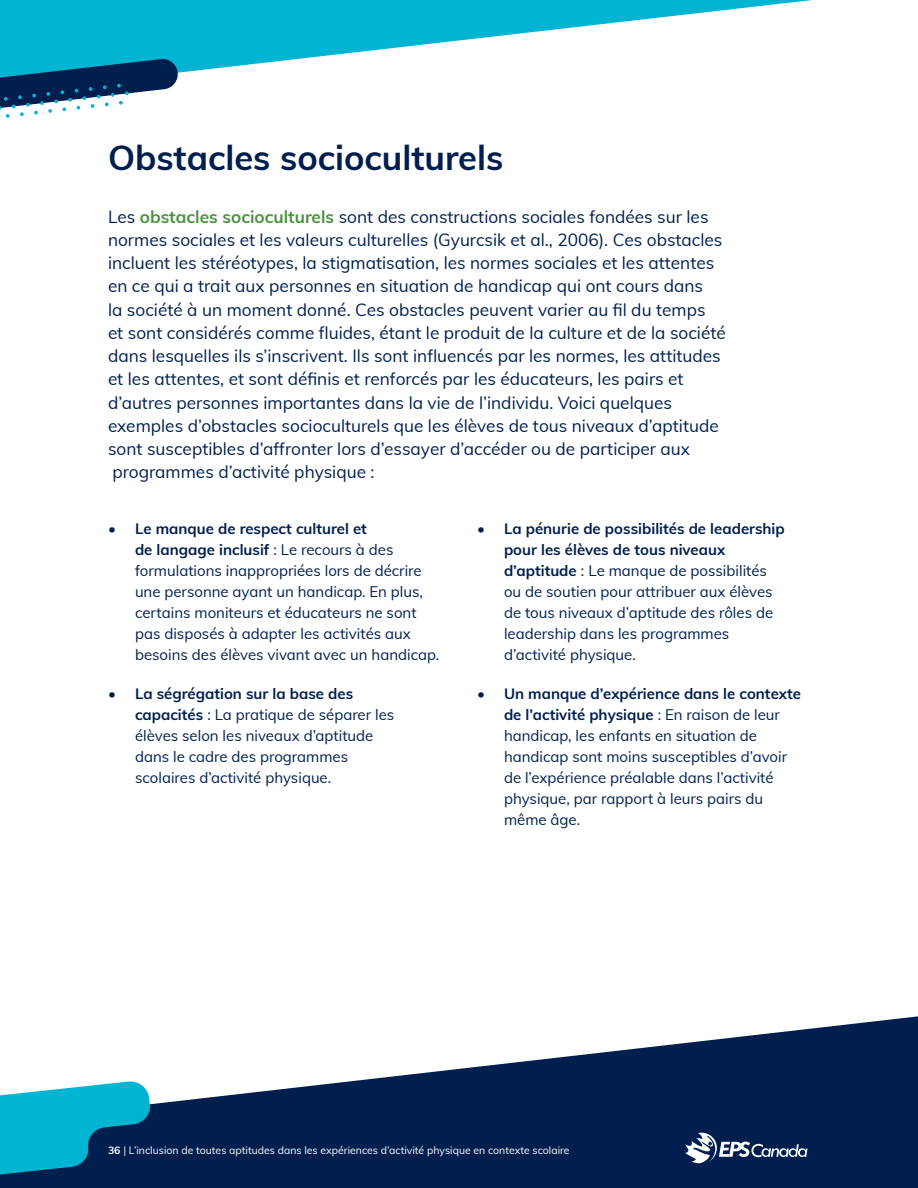
<style>
.page{position:relative;width:918px;height:1188px;background:#fff}
.page>*{position:absolute;margin:0;border:0;box-sizing:border-box;transform-origin:0 0}
.t1{font:700 34.5px "Muli";color:#001f4e}
.intro_copy{font:17.25px/23.2px "Muli";color:#001f4e}
.t2{font:15px/21px "Muli";color:#001f4e}
.t3{font:10.5px "Muli";color:#fff}
.s1{font-weight:700;color:#4d9242}
.s2{font-weight:700}
</style>
<div class="page">
<svg style="left:0;top:0;width:812px;height:73px;fill:#00b5d1"></svg>
<svg style="left:0;top:58px;width:179px;height:60px"></svg>
<svg style="left:0;top:1016px;width:918px;height:172px;fill:#001f4e"></svg>
<svg style="left:0;top:1081px;width:151px;height:93px"></svg>
<svg style="left:685px;top:1133px;width:122px;height:30px"></svg>
<h1 class="t1" style="left:108px;top:132px;width:397px">Obstacles socioculturels</h1>
<p class="intro_copy" style="left:108px;top:204px;width:619px">Les <span class="s1">obstacles socioculturels</span> sont des constructions sociales fondées sur les normes sociales et les valeurs culturelles (Gyurcsik et al., 2006). Ces obstacles incluent les stéréotypes, la stigmatisation, les normes sociales et les attentes en ce qui a trait aux personnes en situation de handicap qui ont cours dans<br>la société à un moment donné. Ces obstacles peuvent varier au fil du temps<br>et sont considérés comme fluides, étant le produit de la culture et de la société dans lesquelles ils s’inscrivent. Ils sont influencés par les normes, les attitudes et les attentes, et sont définis et renforcés par les éducateurs, les pairs et d’autres personnes importantes dans la vie de l’individu. Voici quelques exemples d’obstacles socioculturels que les élèves de tous niveaux d’aptitude sont susceptibles d’affronter lors d’essayer d’accéder ou de participer aux programmes d’activité physique :</p>
<p class="t2" style="left:135px;top:518px;width:306px;text-indent:-27px">• <span class="s2">Le manque de respect culturel et<br>de langage inclusif</span> : Le recours à des formulations inappropriées lors de décrire une personne ayant un handicap. En plus, certains moniteurs et éducateurs ne sont pas disposés à adapter les activités aux besoins des élèves vivant avec un handicap.</p>
<p class="t2" style="left:135px;top:683px;width:261px;text-indent:-27px">• <span class="s2">La ségrégation sur la base des capacités</span> : La pratique de séparer les élèves selon les niveaux d’aptitude dans le cadre des programmes scolaires d’activité physique.</p>
<p class="t2" style="left:504px;top:518px;width:282px;text-indent:-27px">• <span class="s2">La pénurie de possibilités de leadership pour les élèves de tous niveaux d’aptitude</span> : Le manque de possibilités ou de soutien pour attribuer aux élèves de tous niveaux d’aptitude des rôles de leadership dans les programmes d’activité physique.</p>
<p class="t2" style="left:504px;top:683px;width:298px;text-indent:-27px">• <span class="s2">Un manque d’expérience dans le contexte de l’activité physique</span> : En raison de leur handicap, les enfants en situation de handicap sont moins susceptibles d’avoir de l’expérience préalable dans l’activité physique, par rapport à leurs pairs du même âge.</p>
<p class="t3" style="left:108px;top:1142px;width:463px"><span class="s2">36</span> | L’inclusion de toutes aptitudes dans les expériences d’activité physique en contexte scolaire</p>
</div>
